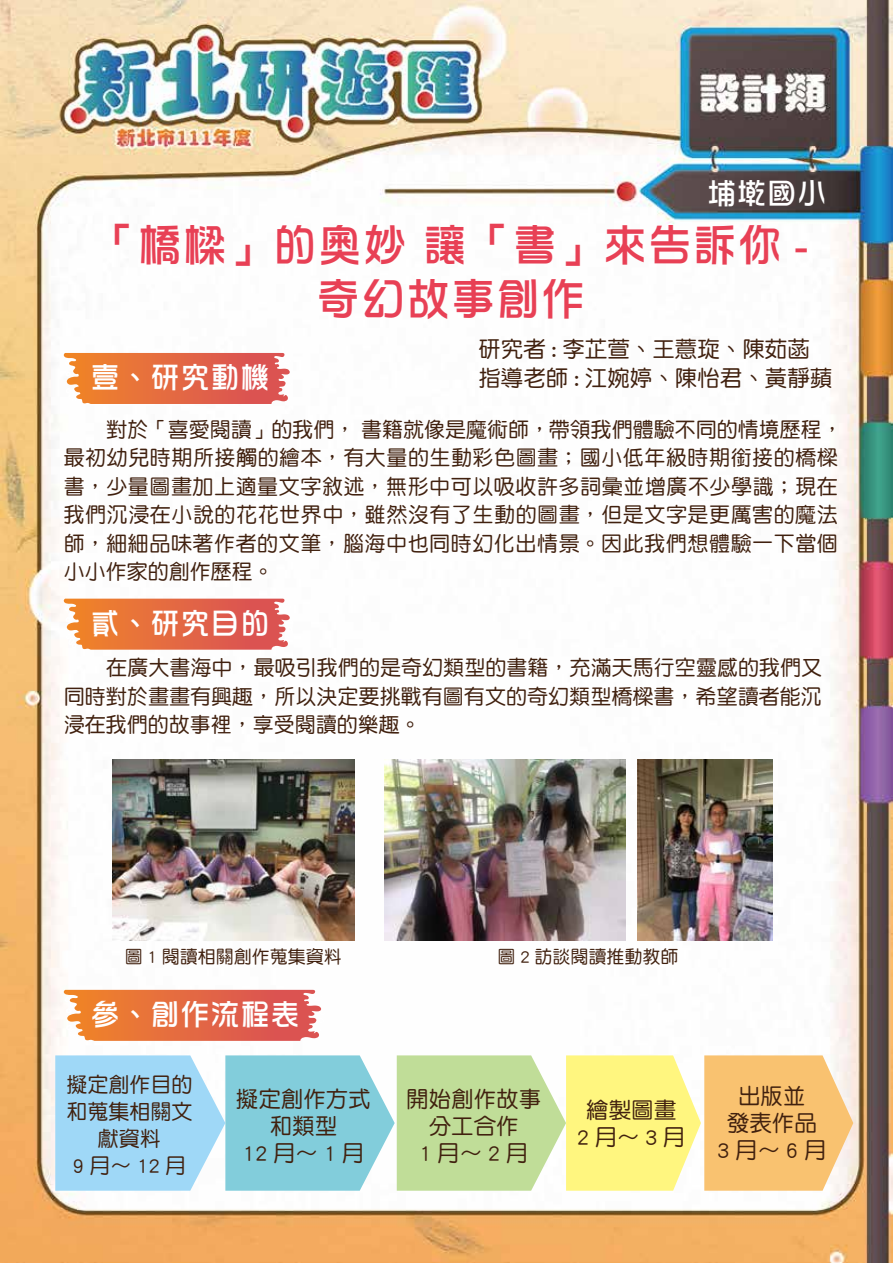
<style>
.page{position:relative;width:893px;height:1263px;background:#fff}
.page>*{position:absolute;margin:0;border:0;box-sizing:border-box;transform-origin:0 0}
.t1{font:45px/54px "DF Hua Zong Std W5";color:#e84055;text-align:center}
.t2{font:30px "DF Hua Zong Std W5";color:#fff}
.t3{font:22.5px/27px "DF Yuan Std W5";color:#41210f;text-align:center}
.t4{font:21px/28.5px "DF Yuan Std W5";letter-spacing:.025em;color:#41210f}
.t5{font:21px/27px "DF Yuan Std W5";color:#41210f;text-align:center}
.t6{font:18px "DF Yuan Std W5";color:#41210f}
</style>
<div class="page">
<img style="left:0;top:0;width:893px;height:1263px">
<svg style="left:64px;top:353px;width:229px;height:51px;background:#e67652"></svg>
<svg style="left:64px;top:599px;width:229px;height:51px;background:#e67653"></svg>
<svg style="left:64px;top:990px;width:261px;height:51px;background:#e67652"></svg>
<svg style="left:55px;top:1055px;width:798px;height:136px;background:#c7dbb7"></svg>
<img style="left:112px;top:759px;width:242px;height:181px">
<img style="left:384px;top:759px;width:242px;height:181px">
<img style="left:637px;top:759px;width:136px;height:181px">
<h2 class="t2" style="left:707px;top:177px;width:121px">埔墘國小</h2>
<h1 class="t1" style="left:93px;top:217px;width:718px">「橋樑」的奧妙 讓「書」來告訴你 -奇幻故事創作</h1>
<p class="t3" style="left:478px;top:335px;width:355px;line-height:28.5px;text-align:left">研究者 : 李芷萱、王薏琁、陳茹菡指導老師 : 江婉婷、陳怡君、黃靜蘋</p>
<p class="t4" style="left:64px;top:415px;width:781px;text-indent:43px">對於「喜愛閱讀」的我們， 書籍就像是魔術師，帶領我們體驗不同的情境歷程，最初幼兒時期所接觸的繪本，有大量的生動彩色圖畫；國小低年級時期銜接的橋樑書，少量圖畫加上適量文字敘述，無形中可以吸收許多詞彙並增廣不少學識；現在我們沉浸在小說的花花世界中，雖然沒有了生動的圖畫，但是文字是更厲害的魔法師，細細品味著作者的文筆，腦海中也同時幻化出情景。因此我們想體驗一下當個小小作家的創作歷程。</p>
<h2 class="t2" style="left:90px;top:361px;width:181px">壹、研究動機</h2>
<h2 class="t2" style="left:90px;top:606px;width:181px">貳、研究目的</h2>
<p class="t4" style="left:64px;top:653px;width:760px;text-align:justify;text-indent:43px">在廣大書海中，最吸引我們的是奇幻類型的書籍，充滿天馬行空靈感的我們又同時對於畫畫有興趣，所以決定要挑戰有圖有文的奇幻類型橋樑書，希望讀者能沉浸在我們的故事裡，享受閱讀的樂趣。</p>
<p class="t6" style="left:125px;top:946px;width:218px">圖 1 閱讀相關創作蒐集資料</p>
<p class="t6" style="left:497px;top:946px;width:182px">圖 2 訪談閱讀推動教師</p>
<h2 class="t2" style="left:90px;top:998px;width:211px">參、創作流程表</h2>
<p class="t5" style="left:66px;top:1071px;width:127px">擬定創作目的和蒐集相關文獻資料<br>9月～12月</p>
<p class="t3" style="left:236px;top:1085px;width:136px">擬定創作方式和類型<br>12月～1月</p>
<p class="t3" style="left:406px;top:1085px;width:136px">開始創作故事分工合作<br>1月～2月</p>
<p class="t3" style="left:577px;top:1096px;width:110px">繪製圖畫<br>2月～3月</p>
<p class="t3" style="left:717px;top:1082px;width:111px">出版並<br>發表作品<br>3月～6月</p>
</div>
